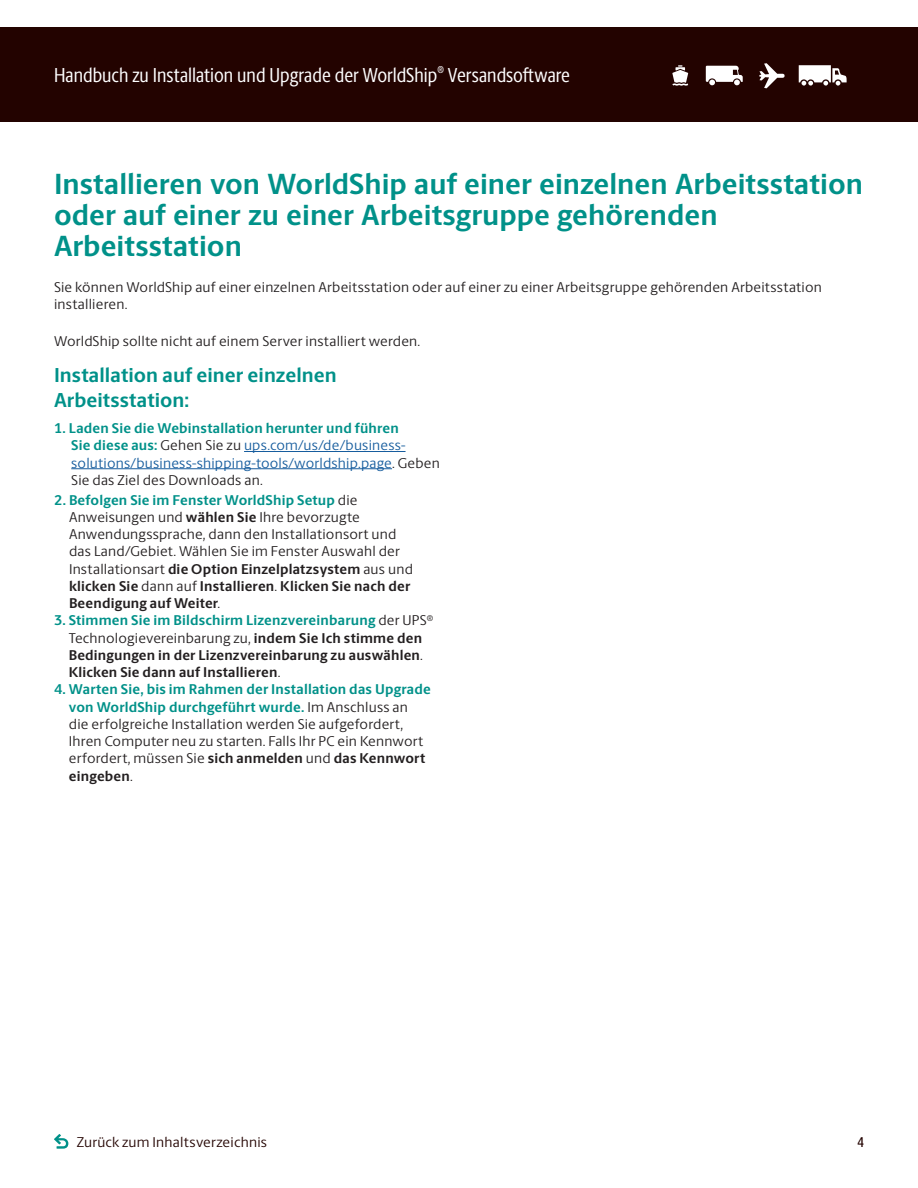
<style>
.page{position:relative;width:918px;height:1188px;background:#fff}
.page>*{position:absolute;margin:0;border:0;box-sizing:border-box;transform-origin:0 0}
.t1{font:700 29.25px/30.8px "UPS Berlingske Sans";color:#009189}
.t2{font:20.25px "UPS Berlingske Sans Cn";color:#fff}
.t3{font:700 20.25px/24.8px "UPS Berlingske Sans";color:#009189}
.t4{font:14.25px/17.2px "UPS Berlingske Sans";letter-spacing:.015em;color:#231f20}
.t5{font:700 14.25px/17.2px "UPS Berlingske Sans";letter-spacing:.01em;color:#231f20}
.t6{font:14.25px/17.2px "UPS Berlingske Sans";letter-spacing:.01em;color:#175d9e}
.t7{font:14.25px "UPS Berlingske Sans";letter-spacing:.015em;color:#230300}
.t8{font:500 14.25px "UPS Berlingske Sans Cn";color:#230300}
.s1{font-weight:700;color:#009189}
.s2{color:#231f20}
.s3{font-weight:700}
.s4{color:#009189}
.s5{font-weight:400}
</style>
<div class="page">
<div style="left:0;top:27px;width:918px;height:95px;background:#230300"></div>
<svg style="left:672px;top:65px;width:16px;height:21px"></svg>
<svg style="left:706px;top:66px;width:37px;height:20px"></svg>
<svg style="left:759px;top:63px;width:26px;height:25px"></svg>
<svg style="left:799px;top:65px;width:48px;height:21px"></svg>
<svg style="left:54px;top:1134px;width:14px;height:15px"></svg>
<hr style="left:244px;top:451px;width:162px;height:1px;background:#175d9e">
<hr style="left:71px;top:468px;width:321px;height:1px;background:#175d9e">
<h2 class="t2" style="left:54px;top:61px;width:518px">Handbuch zu Installation und Upgrade der WorldShip<sup>®</sup> Versandsoftware</h2>
<h1 class="t1" style="left:54px;top:168px;width:811px">Installieren von WorldShip auf einer einzelnen Arbeitsstation oder auf einer zu einer Arbeitsgruppe gehörenden<br>Arbeitsstation</h1>
<p class="t4" style="left:54px;top:278px;width:770px">Sie können WorldShip auf einer einzelnen Arbeitsstation oder auf einer zu einer Arbeitsgruppe gehörenden Arbeitsstation installieren.</p>
<p class="t4" style="left:54px;top:332px;width:368px">WorldShip sollte nicht auf einem Server installiert werden.</p>
<h2 class="t3" style="left:54px;top:363px;width:284px">Installation auf einer einzelnen<br>Arbeitsstation:</h2>
<p class="t6" style="left:71px;top:419px;width:370px;text-indent:-17px"><span class="s1">1. Laden Sie die Webinstallation herunter und führen<br>Sie diese aus:</span> <span class="s2">Gehen Sie zu</span> ups.com/us/de/business&shy;solutions/business-shipping-tools/worldship.page<span class="s2">. Geben Sie das Ziel des Downloads an.</span></p>
<p class="t4" style="left:69px;top:490px;width:345px;text-indent:-15px"><span class="s1">2. Befolgen Sie im Fenster WorldShip Setup</span> die Anweisungen und <span class="s3">wählen Sie</span> Ihre bevorzugte Anwendungssprache, dann den Installationsort und das Land/Gebiet. Wählen Sie im Fenster Auswahl der Installationsart <span class="s3">die Option Einzelplatzsystem</span> aus und <span class="s3">klicken Sie</span> dann auf <span class="s3">Installieren</span>. <span class="s3">Klicken Sie nach der Beendigung auf Weiter</span>.</p>
<p class="t5" style="left:69px;top:612px;width:366px;text-indent:-15px"><span class="s4">3. Stimmen Sie im Bildschirm Lizenzvereinbarung</span> <span class="s5">der UPS</span><sup>® </sup><span class="s5">Technologievereinbarung zu,</span> indem Sie Ich stimme den Bedingungen in der Lizenzvereinbarung zu auswählen<span class="s5">.<br></span>Klicken Sie dann auf Installieren<span class="s5">.</span></p>
<p class="t4" style="left:69px;top:680px;width:363px;text-indent:-15px"><span class="s1">4. Warten Sie, bis im Rahmen der Installation das Upgrade von WorldShip durchgeführt wurde.</span> Im Anschluss an die erfolgreiche Installation werden Sie aufgefordert, Ihren Computer neu zu starten. Falls Ihr PC ein Kennwort erfordert, müssen Sie <span class="s3">sich anmelden</span> und <span class="s3">das Kennwort eingeben</span>.</p>
<p class="t7" style="left:77px;top:1132px;width:192px">Zurück zum Inhaltsverzeichnis</p>
<p class="t8" style="left:858px;top:1132px;width:8px">4</p>
</div>
